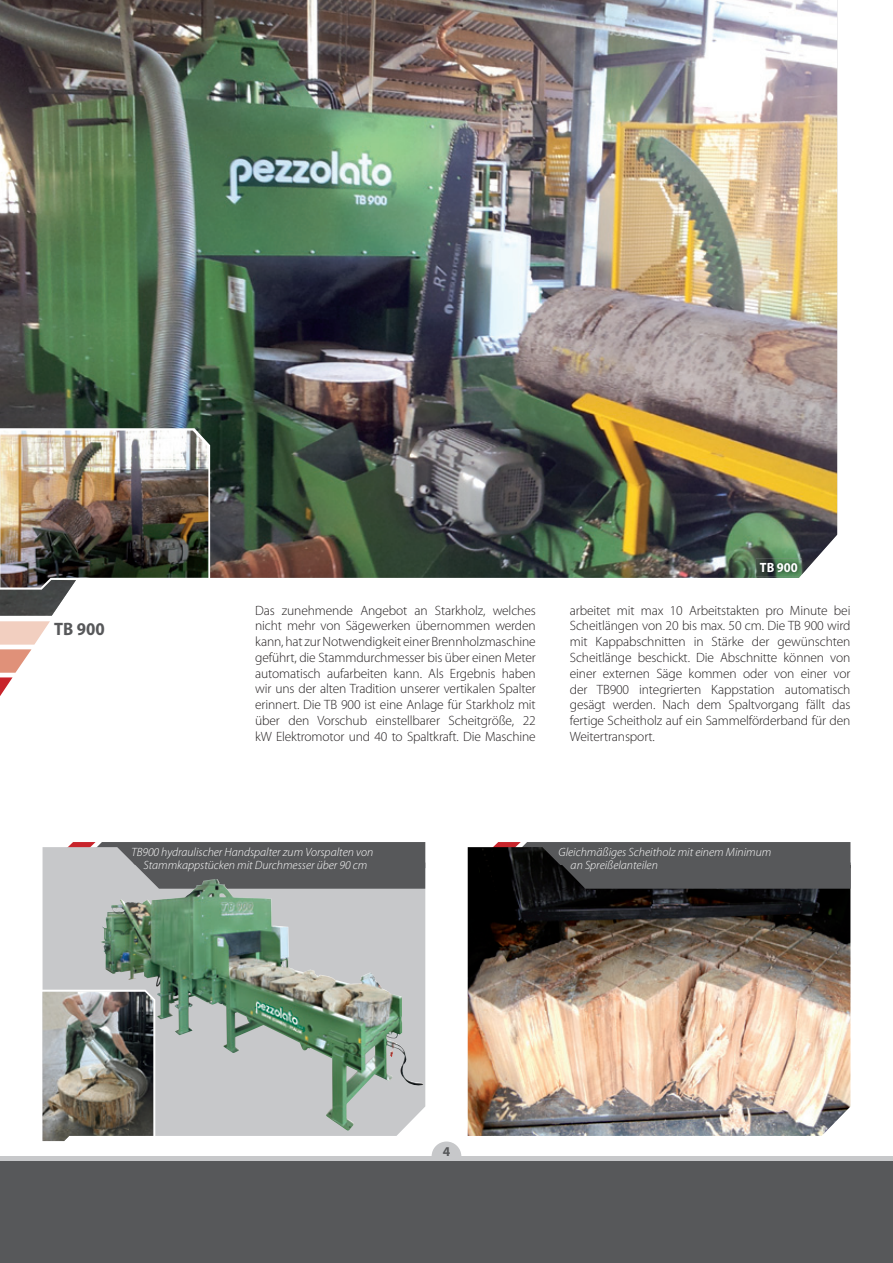
<style>
.page{position:relative;width:893px;height:1263px;background:#fff}
.page>*{position:absolute;margin:0;border:0;box-sizing:border-box;transform-origin:0 0}
.t1{font:700 semi-condensed 18px "Myriad Pro";color:#57585a}
.t2{font:300 13.5px/15.8px "Myriad Pro";letter-spacing:-.01em;color:#231f20;text-align:justify}
.t3{font:700 semi-condensed 13.5px "Myriad Pro";color:#fff}
.t4{font:700 13.5px "Myriad Pro";color:#57585a}
.t5{font:italic 300 12px/12.8px "Myriad Pro";color:#fff;text-align:center}
</style>
<div class="page">
<img style="left:0;top:0;width:837px;height:616px">
<svg style="left:0;top:621px;width:50px;height:75px"></svg>
<div style="left:432px;top:1141px;width:29px;height:30px;background:#c7c8ca;border-radius:50%"></div>
<div style="left:0;top:1161px;width:893px;height:102px;background:#57585a"></div>
<hr style="left:0;top:1157px;width:893px;height:4px;background:#c7c8ca">
<img style="left:468px;top:847px;width:382px;height:289px">
<div style="left:43px;top:847px;width:382px;height:289px;background:#c7c8ca"></div>
<img style="left:756px;top:559px;width:46px;height:18px">
<svg style="left:62px;top:842px;width:363px;height:47px;background:#6e6d70"></svg>
<svg style="left:488px;top:842px;width:362px;height:47px;background:#49494a"></svg>
<img style="left:100px;top:881px;width:293px;height:250px">
<svg style="left:42px;top:990px;width:113px;height:152px"></svg>
<img style="left:43px;top:992px;width:110px;height:149px">
<svg style="left:0;top:428px;width:210px;height:162px"></svg>
<img style="left:0;top:431px;width:208px;height:156px">
<h1 class="t1" style="left:54px;top:619px;width:52px">TB 900</h1>
<p class="t3" style="left:760px;top:560px;width:39px">TB 900</p>
<p class="t2" style="left:255px;top:602px;width:282px">Das zunehmende Angebot an Starkholz, welches nicht mehr von Sägewerken übernommen werden kann, hat zur Notwendigkeit einer Brennholzmaschine geführt, die Stammdurchmesser bis über einen Meter automatisch aufarbeiten kann. Als Ergebnis haben wir uns der alten Tradition unserer vertikalen Spalter erinnert. Die TB 900 ist eine Anlage für Starkholz mit über den Vorschub einstellbarer Scheitgröße, 22 kW Elektromotor und 40 to Spaltkraft. Die Maschine</p>
<p class="t2" style="left:570px;top:602px;width:282px">arbeitet mit max 10 Arbeitstakten pro Minute bei Scheitlängen von 20 bis max. 50 cm. Die TB 900 wird mit Kappabschnitten in Stärke der gewünschten Scheitlänge beschickt. Die Abschnitte können von einer externen Säge kommen oder von einer vor der TB900 integrierten Kappstation automatisch gesägt werden. Nach dem Spaltvorgang fällt das fertige Scheitholz auf ein Sammelförderband für den Weitertransport.</p>
<p class="t5" style="left:131px;top:846px;width:243px">TB900 hydraulischer Handspalter zum Vorspalten von<br>Stammkappstücken mit Durchmesser über 90 cm</p>
<p class="t5" style="left:571px;top:846px;width:202px;text-align:left;text-indent:-12px">Gleichmäßiges Scheitholz mit einem Minimum an Spreißelanteilen</p>
<p class="t4" style="left:443px;top:1143px;width:9px">4</p>
</div>
